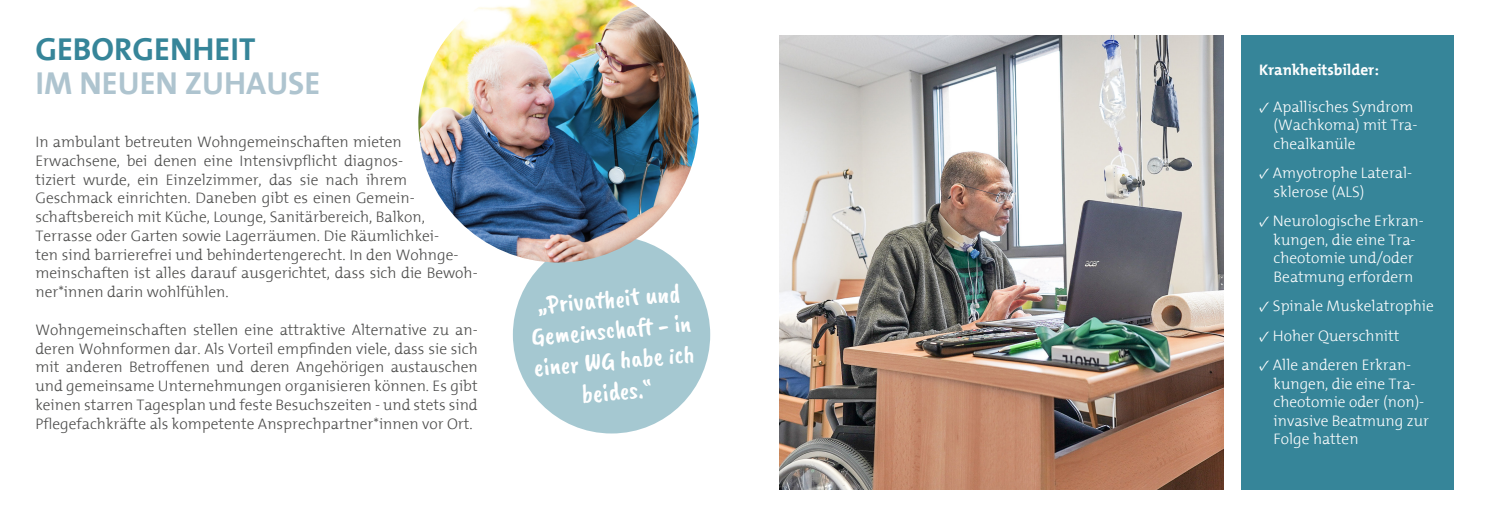
<style>
.page{position:relative;width:1489px;height:525px;background:#fff}
.page>*{position:absolute;margin:0;border:0;box-sizing:border-box;transform-origin:0 0}
.Headlines{font:700 32.12px "The Mix B7";color:#aec4cf}
.Headlines-2{font:700 32.12px "The Mix B7";color:#368599}
.Fließtext{font:25.75px/30.9px "Caveat Brush";color:#fff;text-align:center}
.Fließtext_im_Farbfeld{font:300 15.38px/18.8px "The Mix B3";color:#4a4a49}
.Fließtext_im_Farbfeld-2{font:300 15.38px/18.5px "The Mix B3";color:#fff}
.Fließtext_im_Farbfeld-3{font:700 15.38px "The Mix B7";color:#fff}
.s1{font-family:"Minion Pro";font-weight:400}
</style>
<div class="page">
<div style="left:513px;top:236px;width:197px;height:197px;background:#a5c8d1;border-radius:50%"></div>
<img style="left:418px;top:0;width:280px;height:262px">
<div style="left:1240px;top:35px;width:213px;height:454px;background:#368599"></div>
<img style="left:780px;top:35px;width:442px;height:454px">
<p class="Headlines-2" style="left:35px;top:32px;width:221px">GEBORGENHEIT</p>
<p class="Headlines" style="left:35px;top:66px;width:286px">IM NEUEN ZUHAUSE</p>
<p class="Fließtext_im_Farbfeld" style="left:35px;top:133px;width:444px">In ambulant betreuten Wohngemeinschaften mieten Erwachsene, bei denen eine Intensivpflicht diagnos-<br>tiziert wurde, ein Einzelzimmer, das sie nach ihrem Geschmack einrichten. Daneben gibt es einen Gemein&shy;schaftsbereich mit Küche, Lounge, Sanitärbereich, Balkon, Terrasse oder Garten sowie Lagerräumen. Die Räumlichkei-<br>ten sind barrierefrei und behindertengerecht. In den Wohnge&shy;meinschaften ist alles darauf ausgerichtet, dass sich die Bewoh&shy;ner*innen darin wohlfühlen.</p>
<p class="Fließtext_im_Farbfeld" style="left:35px;top:320px;width:444px;text-align:justify">Wohngemeinschaften stellen eine attraktive Alternative zu an&shy;deren Wohnformen dar. Als Vorteil empfinden viele, dass sie sich mit anderen Betroffenen und deren Angehörigen austauschen und gemeinsame Unternehmungen organisieren können. Es gibt keinen starren Tagesplan und feste Besuchszeiten - und stets sind Pflegefachkräfte als kompetente Ansprechpartner*innen vor Ort.</p>
<p class="Fließtext" style="left:527px;top:291px;width:162px;rotate:-5deg">„Privatheit und<br>Gemeinschaft - in einer WG habe ich beides.“</p>
<p class="Fließtext_im_Farbfeld-3" style="left:1258px;top:61px;width:121px">Krankheitsbilder:</p>
<p class="Fließtext_im_Farbfeld-2" style="left:1273px;top:98px;width:145px;text-indent:-15px"><span class="s1">✓</span> Apallisches Syndrom (Wachkoma) mit Tra&shy;chealkanüle</p>
<p class="Fließtext_im_Farbfeld-2" style="left:1273px;top:164px;width:140px;text-indent:-15px"><span class="s1">✓</span> Amyotrophe Lateral&shy;sklerose (ALS)</p>
<p class="Fließtext_im_Farbfeld-2" style="left:1258px;top:212px;width:166px;text-align:center"><span class="s1">✓</span> Neurologische Erkran&shy;kungen, die eine Tra&shy;cheotomie und/oder<br>Beatmung erfordern</p>
<p class="Fließtext_im_Farbfeld-2" style="left:1258px;top:297px;width:176px"><span class="s1">✓</span> Spinale Muskelatrophie</p>
<p class="Fließtext_im_Farbfeld-2" style="left:1258px;top:326px;width:142px"><span class="s1">✓</span> Hoher Querschnitt</p>
<p class="Fließtext_im_Farbfeld-2" style="left:1273px;top:356px;width:157px;text-indent:-15px"><span class="s1">✓</span> Alle anderen Erkran&shy;kungen, die eine Tra&shy;cheotomie oder (non)- invasive Beatmung zur<br>Folge hatten</p>
</div>
